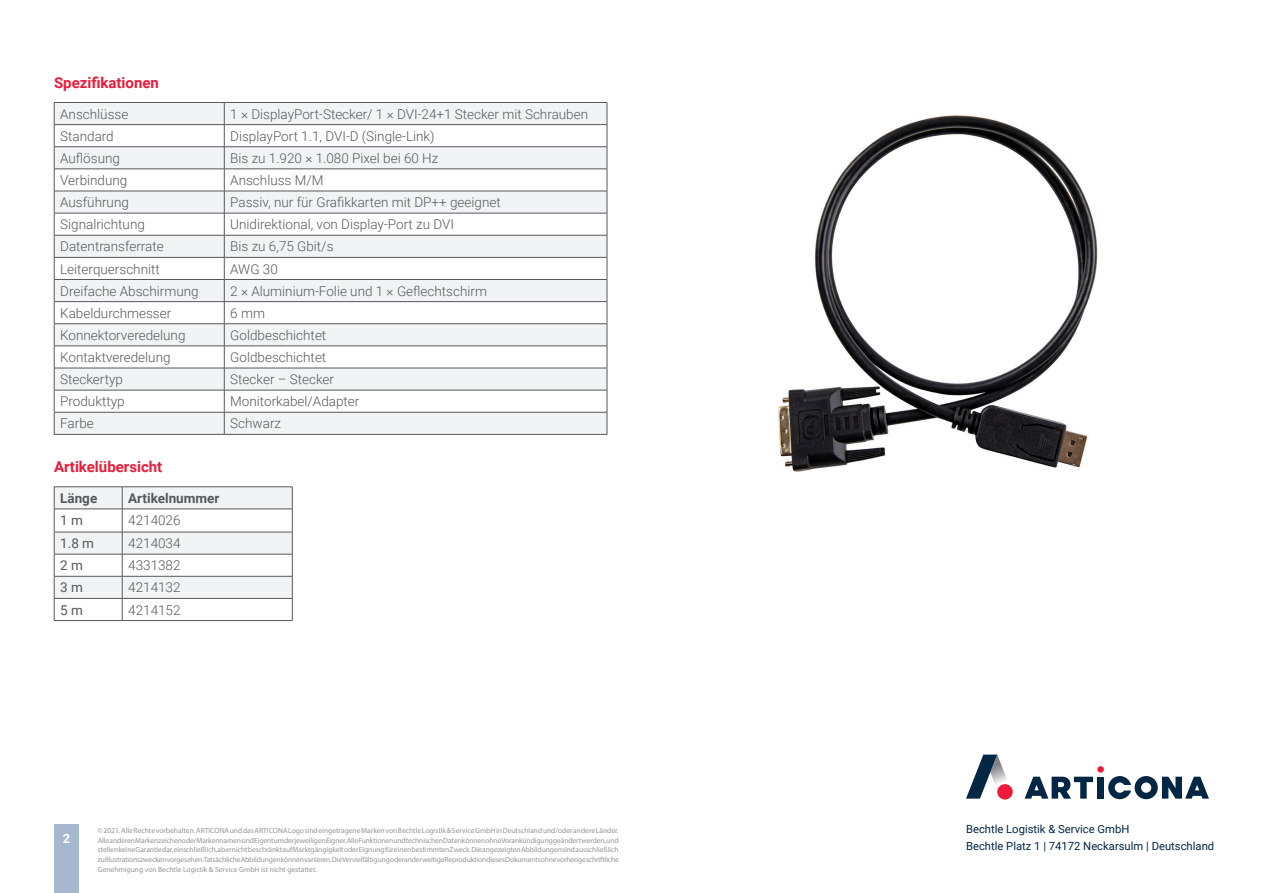
<style>
.page{position:relative;width:1263px;height:893px;background:#fff}
.page>*{position:absolute;margin:0;border:0;box-sizing:border-box;transform-origin:0 0}
.t1{font:700 15px "Roboto";color:#ed1a3a}
.t2{font:300 13.5px "Roboto";color:#57585a}
.t3{font:700 13.5px "Roboto";color:#57585a}
.t4{font:13.5px "Roboto";color:#57585a}
.t5{font:700 12.75px "Roboto";color:#fff}
.t6{font:11.25px/16.5px "Roboto";color:#042645}
.t7{font:7.5px/9.8px "Myriad Pro";color:#939598;text-align:justify}
</style>
<div class="page">
<img style="left:778px;top:115px;width:320px;height:357px">
<div style="left:54px;top:825px;width:25px;height:68px;background:#a5b8cd"></div>
<div style="left:1097px;top:766px;width:7px;height:7px;background:#ed1a3a;border-radius:50%"></div>
<svg style="left:1025px;top:777px;width:68px;height:22px"></svg>
<div style="left:1097px;top:777px;width:7px;height:22px;background:#042645"></div>
<svg style="left:1108px;top:776px;width:101px;height:23px"></svg>
<svg style="left:966px;top:755px;width:47px;height:44px"></svg>
<div style="left:997px;top:784px;width:16px;height:15px;background:#ed1a3a;border-radius:50%"></div>
<svg style="left:54px;top:102px;width:554px;height:332px"></svg>
<hr style="left:54px;top:434px;width:170px;height:1px;background:#57585a">
<hr style="left:224px;top:434px;width:383px;height:1px;background:#57585a">
<hr style="left:54px;top:486px;width:68px;height:1px;background:#57585a">
<hr style="left:122px;top:486px;width:170px;height:1px;background:#57585a">
<svg style="left:54px;top:487px;width:239px;height:133px"></svg>
<hr style="left:54px;top:620px;width:68px;height:1px;background:#57585a">
<hr style="left:122px;top:620px;width:170px;height:1px;background:#57585a">
<h1 class="t1" style="left:54px;top:72px;width:106px">Spezifikationen</h1>
<h2 class="t2" style="left:60px;top:104px;width:70px">Anschlüsse</h2>
<h2 class="t2" style="left:230px;top:104px;width:359px">1 × DisplayPort-Stecker/ 1 × DVI-24+1 Stecker mit Schrauben</h2>
<h2 class="t2" style="left:60px;top:126px;width:55px">Standard</h2>
<h2 class="t2" style="left:230px;top:126px;width:206px">DisplayPort 1.1, DVI-D (Single-Link)</h2>
<h2 class="t2" style="left:60px;top:149px;width:61px">Auflösung</h2>
<h2 class="t2" style="left:230px;top:149px;width:210px">Bis zu 1.920 × 1.080 Pixel bei 60 Hz</h2>
<h2 class="t2" style="left:60px;top:171px;width:69px">Verbindung</h2>
<h2 class="t2" style="left:230px;top:171px;width:95px">Anschluss M/M</h2>
<h2 class="t2" style="left:60px;top:193px;width:70px">Ausführung</h2>
<h2 class="t2" style="left:230px;top:193px;width:272px">Passiv, nur für Grafikkarten mit DP++ geeignet</h2>
<h2 class="t2" style="left:60px;top:215px;width:86px">Signalrichtung</h2>
<h2 class="t2" style="left:230px;top:215px;width:225px">Unidirektional, von Display-Port zu DVI</h2>
<h2 class="t2" style="left:60px;top:237px;width:105px">Datentransferrate</h2>
<h2 class="t2" style="left:230px;top:237px;width:105px">Bis zu 6,75 Gbit/s</h2>
<h2 class="t2" style="left:60px;top:259px;width:101px">Leiterquerschnitt</h2>
<h2 class="t2" style="left:230px;top:259px;width:49px">AWG 30</h2>
<h2 class="t2" style="left:60px;top:281px;width:140px">Dreifache Abschirmung</h2>
<h2 class="t2" style="left:230px;top:281px;width:258px">2 × Aluminium-Folie und 1 × Geflechtschirm</h2>
<h2 class="t2" style="left:60px;top:303px;width:113px">Kabeldurchmesser</h2>
<h2 class="t2" style="left:230px;top:303px;width:36px">6 mm</h2>
<h2 class="t2" style="left:60px;top:326px;width:127px">Konnektorveredelung</h2>
<h2 class="t2" style="left:230px;top:326px;width:98px">Goldbeschichtet</h2>
<h2 class="t2" style="left:60px;top:348px;width:112px">Kontaktveredelung</h2>
<h2 class="t2" style="left:230px;top:348px;width:98px">Goldbeschichtet</h2>
<h2 class="t2" style="left:60px;top:370px;width:64px">Steckertyp</h2>
<h2 class="t2" style="left:230px;top:370px;width:105px">Stecker – Stecker</h2>
<h2 class="t2" style="left:60px;top:392px;width:66px">Produkttyp</h2>
<h2 class="t2" style="left:230px;top:392px;width:131px">Monitorkabel/Adapter</h2>
<h2 class="t2" style="left:60px;top:414px;width:35px">Farbe</h2>
<h2 class="t2" style="left:230px;top:414px;width:52px">Schwarz</h2>
<h1 class="t1" style="left:54px;top:456px;width:110px">Artikelübersicht</h1>
<h2 class="t3" style="left:60px;top:489px;width:39px">Länge</h2>
<h2 class="t3" style="left:128px;top:489px;width:93px">Artikelnummer</h2>
<h2 class="t4" style="left:60px;top:511px;width:24px">1 m</h2>
<h2 class="t2" style="left:128px;top:511px;width:54px">4214026</h2>
<h2 class="t4" style="left:60px;top:534px;width:35px">1.8 m</h2>
<h2 class="t2" style="left:128px;top:534px;width:54px">4214034</h2>
<h2 class="t4" style="left:60px;top:556px;width:24px">2 m</h2>
<h2 class="t2" style="left:128px;top:556px;width:54px">4331382</h2>
<h2 class="t4" style="left:60px;top:578px;width:24px">3 m</h2>
<h2 class="t2" style="left:128px;top:578px;width:54px">4214132</h2>
<h2 class="t4" style="left:60px;top:600px;width:24px">5 m</h2>
<h2 class="t2" style="left:128px;top:600px;width:54px">4214152</h2>
<h3 class="t5" style="left:63px;top:829px;width:9px">2</h3>
<h3 class="t6" style="left:966px;top:821px;width:250px">Bechtle Logistik &amp; Service GmbH<br>Bechtle Platz 1 | 74172 Neckarsulm | Deutschland</h3>
<p class="t7" style="left:98px;top:825px;width:523px">© 2021. Alle Rechte vorbehalten. ARTICONA und das ARTICONA Logo sind eingetragene Marken von Bechtle Logistik &amp; Service GmbH in Deutschland und/oder andere Länder.<br>Alle anderen Markenzeichen oder Markennamen sind Eigentum der jeweiligen Eigner. Alle Funktionen und technischen Daten können ohne Vorankündigung geändert werden, und stellen keine Garantie dar, einschließlich, aber nicht beschränkt auf Marktgängigkeit oder Eignung für einen bestimmten Zweck. Die angezeigten Abbildungen sind ausschließlich zu Illustrationszwecken vorgesehen. Tatsächliche Abbildungen können variieren. Die Vervielfältigung oder anderweitige Reproduktion dieses Dokuments ohne vorherige schriftliche Genehmigung von Bechtle Logistik &amp; Service GmbH ist nicht gestattet.</p>
</div>
